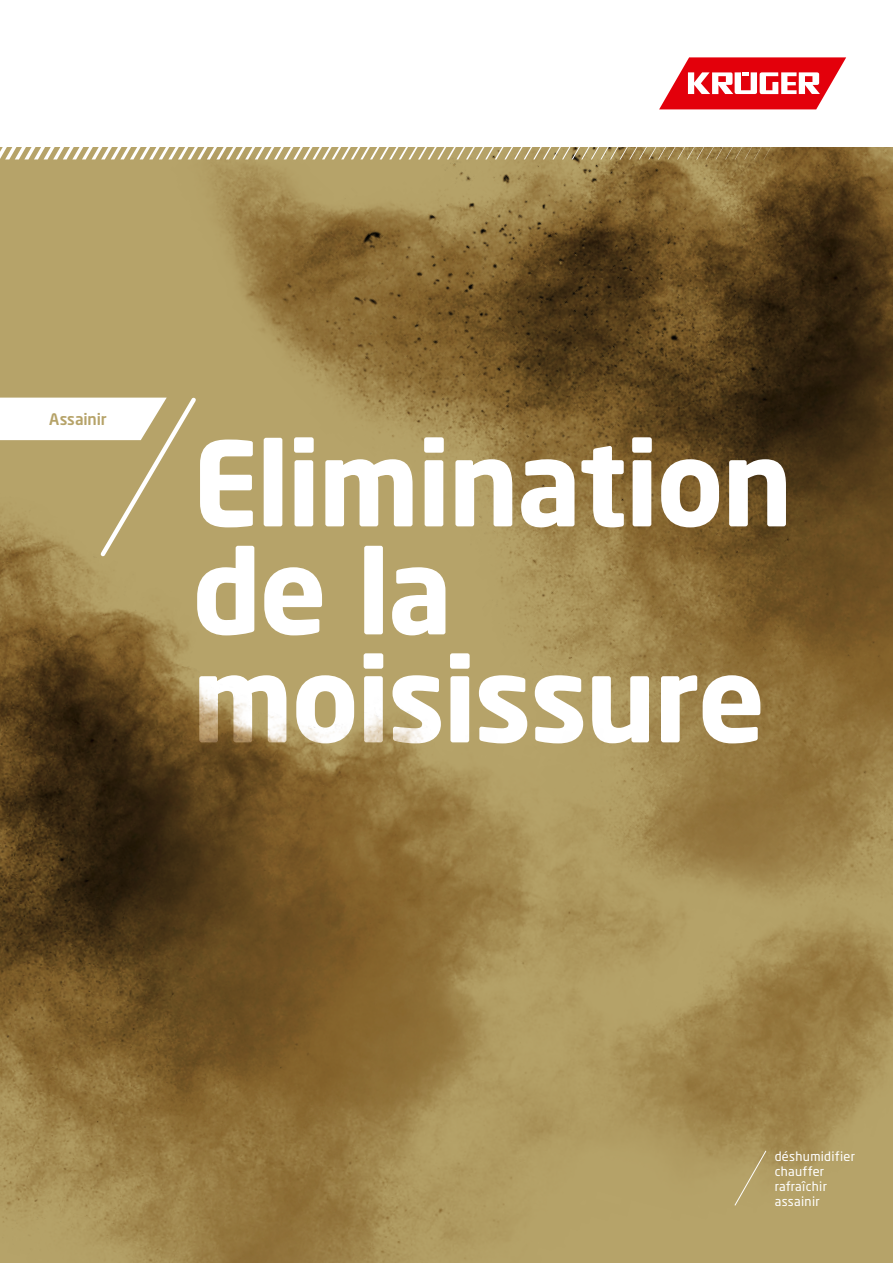
<style>
.page{position:relative;width:893px;height:1263px;background:#fff}
.page>*{position:absolute;margin:0;border:0;box-sizing:border-box;transform-origin:0 0}
.t1{font:700 115.5px/108px "Neo Sans Pro";letter-spacing:-.02em;color:#fff}
.t2{font:500 15.75px "Neo Sans Pro";letter-spacing:-.005em;color:#b6a369}
.t3{font:12.75px/15px "Neo Sans Pro";letter-spacing:.025em;color:#fff}
</style>
<div class="page">
<svg style="left:0;top:147px;width:893px;height:174px;background:#8a7240"></svg>
<svg style="left:659px;top:57px;width:187px;height:52px"></svg>
<svg style="left:0;top:147px;width:771px;height:12px;background:#bfae82"></svg>
<img style="left:0;top:321px;width:893px;height:942px">
<svg style="left:0;top:394px;width:200px;height:166px"></svg>
<svg style="left:734px;top:1150px;width:33px;height:56px;background:#b4a169"></svg>
<p class="t2" style="left:49px;top:409px;width:59px">Assainir</p>
<h1 class="t1" style="left:192px;top:426px;width:602px">Elimination de la moisissure</h1>
<p class="t3" style="left:775px;top:1148px;width:82px">déshumidifier chauffer rafraîchir assainir</p>
</div>
